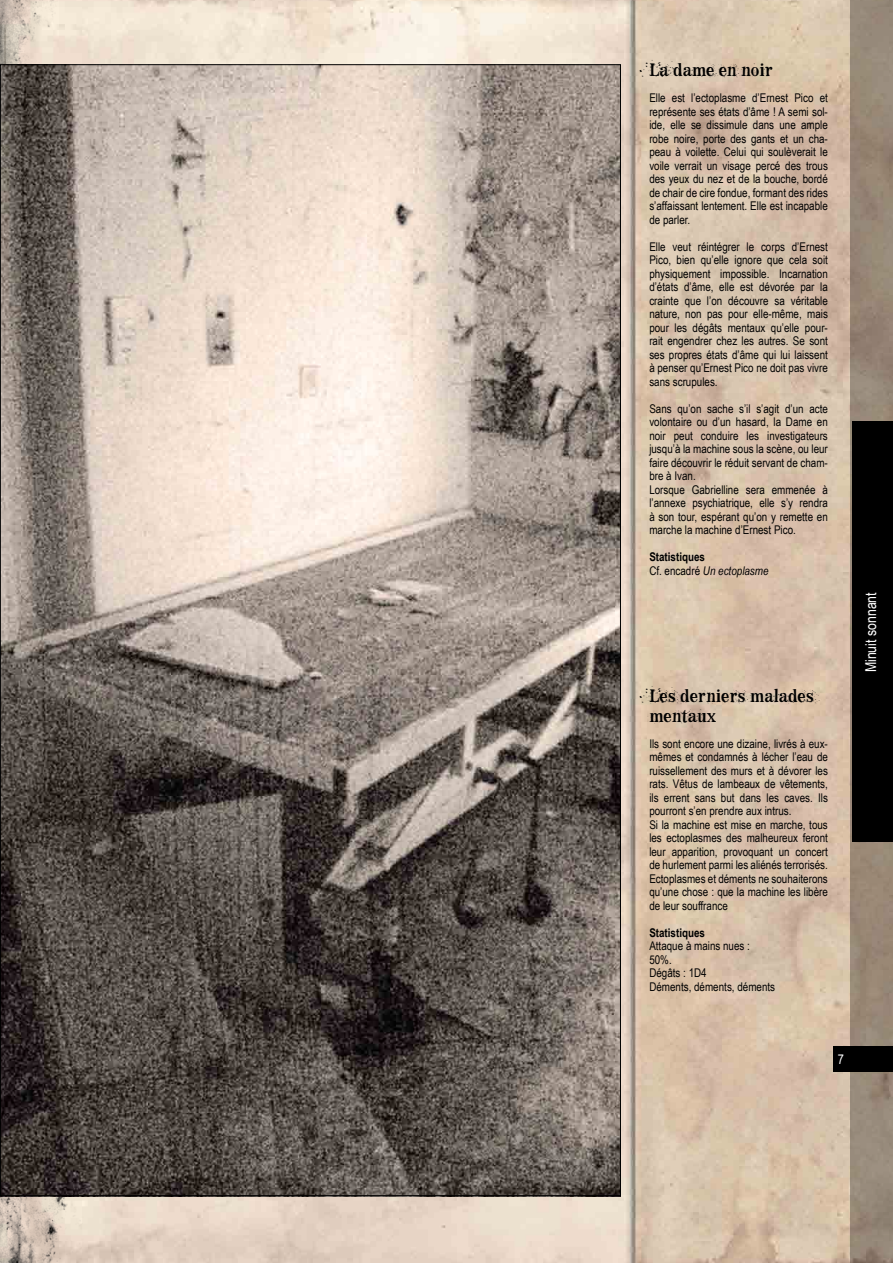
<style>
.page{position:relative;width:893px;height:1263px;background:#fff}
.page>*{position:absolute;margin:0;border:0;box-sizing:border-box;transform-origin:0 0}
.t1{font:18px/19.5px "F2 F Mad Zine LT Std Dirt";color:#000}
.t2{font:15px "Arial Narrow";color:#fff}
.t3{font:13.5px "Arial Narrow";color:#fff}
.t4{font:12px/13.5px "Arial Narrow";color:#000}
.t5{font:700 12px/13.5px "Arial Narrow";color:#000}
.s1{font-weight:400}
.s2{font-weight:400;font-style:italic}
</style>
<div class="page">
<img style="left:84px;top:0;width:766px;height:1263px">
<img style="left:0;top:0;width:84px;height:1263px">
<div style="left:833px;top:1046px;width:60px;height:25px;background:#000"></div>
<svg style="left:850px;top:0;width:43px;height:1263px;background:#928272"></svg>
<div style="left:852px;top:421px;width:41px;height:421px;background:#000"></div>
<img style="left:2px;top:66px;width:617px;height:1128px">
<h1 class="t1" style="left:649px;top:60px;width:125px">La dameen noir</h1>
<p class="t4" style="left:649px;top:91px;width:180px;text-align:justify">Elle est l’ectoplasme d’Ernest Pico et représente ses états d’âme ! A semi sol&shy;ide, elle se dissimule dans une ample robe noire, porte des gants et un cha&shy;peau à voilette. Celui qui soulèverait le voile verrait un visage percé des trous des yeux du nez et de la bouche, bordé de chair de cire fondue, formant des rides s’affaissant lentement. Elle est incapable de parler.</p>
<p class="t4" style="left:649px;top:239px;width:180px;text-align:justify">Elle veut réintégrer le corps d’Ernest Pico, bien qu’elle ignore que cela soit physiquement impossible. Incarnation d’états d’âme, elle est dévorée par la crainte que l’on découvre sa véritable nature, non pas pour elle-même, mais pour les dégâts mentaux qu’elle pour&shy;rait engendrer chez les autres. Se sont ses propres états d’âme qui lui laissent à penser qu’Ernest Pico ne doit pas vivre sans scrupules.</p>
<p class="t4" style="left:649px;top:401px;width:180px">Sans qu’on sache s’il s’agit d’un acte volontaire ou d’un hasard, la Dame en noir peut conduire les investigateurs jusqu’à la machine sous la scène, ou leur faire découvrir le réduit servant de cham&shy;bre à Ivan.<br>Lorsque Gabrielline sera emmenée à l’annexe psychiatrique, elle s’y rendra à son tour, espérant qu’on y remette en marche la machine d’Ernest Pico.</p>
<p class="t5" style="left:649px;top:550px;width:121px">Statistiques<br><span class="s1">Cf. encadré</span> <span class="s2">Un ectoplasme</span></p>
<h1 class="t1" style="left:649px;top:686px;width:185px">Lesderniersmalades mentaux</h1>
<p class="t4" style="left:649px;top:736px;width:180px">Ils sont encore une dizaine, livrés à eux&shy;mêmes et condamnés à lécher l’eau de ruissellement des murs et à dévorer les rats. Vêtus de lambeaux de vêtements, ils errent sans but dans les caves. Ils pourront s’en prendre aux intrus.<br>Si la machine est mise en marche, tous les ectoplasmes des malheureux feront leur apparition, provoquant un concert de hurlement parmi les aliénés terrorisés.<br>Ectoplasmes et déments ne souhaiterons qu’une chose : que la machine les libère de leur souffrance</p>
<p class="t5" style="left:649px;top:925px;width:57px">Statistiques</p>
<p class="t4" style="left:649px;top:939px;width:127px">Attaque à mains nues :<br>50%.<br>Dégâts : 1D4<br>Déments, déments, déments</p>
<p class="t2" style="left:860px;top:672px;width:81px;rotate:-90deg">Minuit sonnant</p>
<p class="t3" style="left:838px;top:1049px;width:8px">7</p>
</div>
